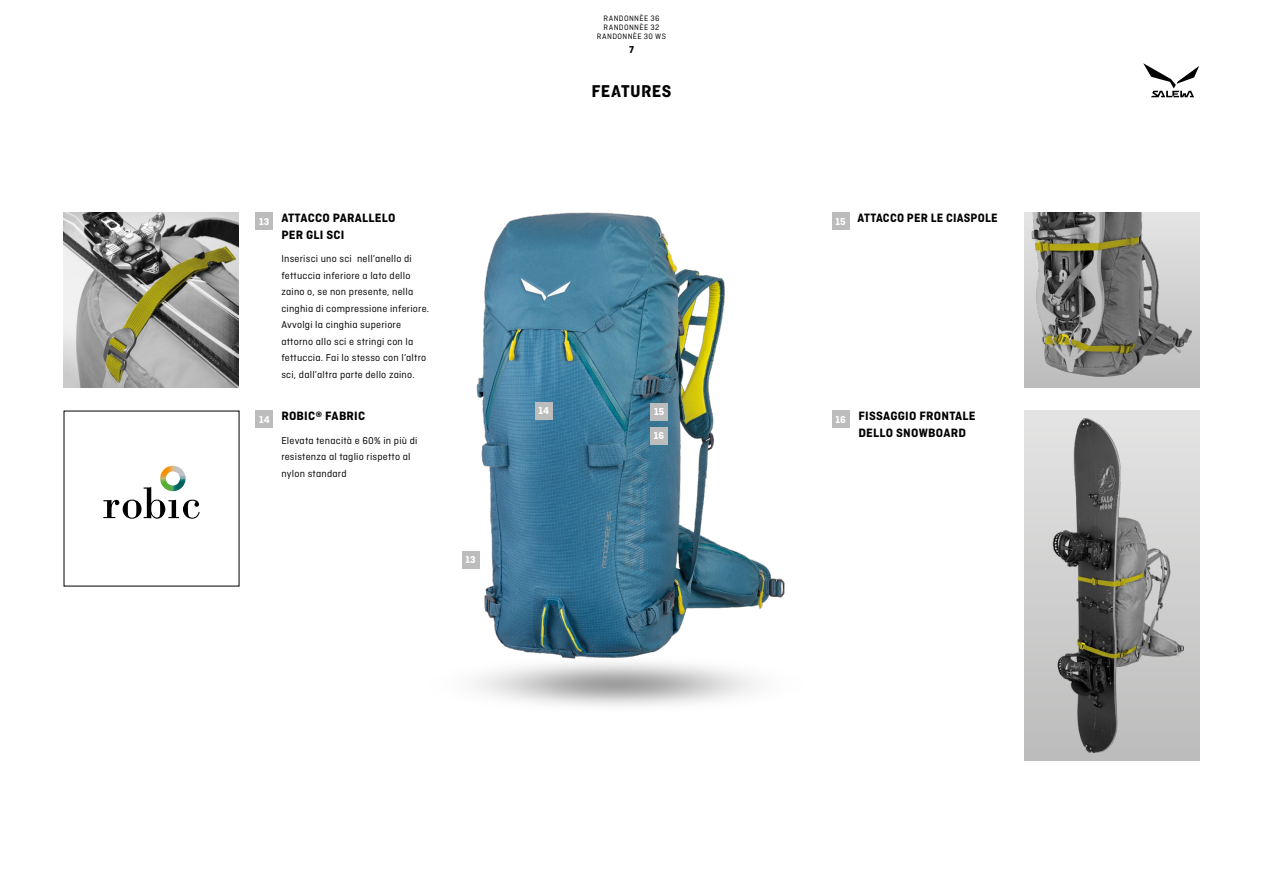
<style>
.page{position:relative;width:1263px;height:893px;background:#fff}
.page>*{position:absolute;margin:0;border:0;box-sizing:border-box;transform-origin:0 0}
.t1{font:18px "Ciutadella Hy";letter-spacing:.02em;color:#000}
.t2{font:700 12.75px/16.5px "Ciutadella";letter-spacing:.02em;color:#000}
.t3{font:700 12.75px "Ciutadella";letter-spacing:.02em;color:#000;scale:.96 1}
.t4{font:10.5px/16.5px "Ciutadella";letter-spacing:.02em;color:#000}
.t5{font:700 10.5px "Ciutadella";color:#fff}
.t6{font:700 10.5px "Ciutadella";color:#000}
.t7{font:8.25px/9px "Ciutadella";letter-spacing:.05em;color:#000;text-align:center}
</style>
<div class="page">
<svg style="left:1143px;top:63px;width:56px;height:34px"></svg>
<img style="left:477px;top:213px;width:308px;height:438px">
<img style="left:476px;top:651px;width:282px;height:55px">
<img style="left:64px;top:213px;width:175px;height:175px">
<div style="left:256px;top:213px;width:17px;height:17px;background:#bcbcbc"></div>
<div style="left:256px;top:411px;width:17px;height:17px;background:#bcbcbc"></div>
<div style="left:462px;top:551px;width:17px;height:17px;background:#bcbcbc"></div>
<div style="left:535px;top:402px;width:17px;height:17px;background:#bcbcbc"></div>
<svg style="left:103px;top:466px;width:97px;height:53px"></svg>
<div style="left:1024px;top:411px;width:175px;height:350px;background:linear-gradient(to bottom,#e4e4e4,#bcbcbc)"></div>
<img style="left:1039px;top:419px;width:144px;height:334px">
<div style="left:1024px;top:213px;width:175px;height:175px;background:linear-gradient(to bottom,#e4e4e4,#bcbbbb)"></div>
<img style="left:1028px;top:213px;width:164px;height:165px">
<div style="left:832px;top:213px;width:17px;height:17px;background:#bcbcbc"></div>
<div style="left:651px;top:403px;width:17px;height:17px;background:#bcbcbc"></div>
<div style="left:832px;top:411px;width:17px;height:17px;background:#bcbcbc"></div>
<div style="left:651px;top:427px;width:17px;height:17px;background:#bcbcbc"></div>
<p class="t5" style="left:259px;top:215px;width:12px">13</p>
<p class="t5" style="left:259px;top:413px;width:12px">14</p>
<p class="t2" style="left:281px;top:210px;width:116px">ATTACCO PARALLELO<br>PER GLI SCI</p>
<p class="t4" style="left:281px;top:251px;width:149px">Inserisci uno sci nell’anello di fettuccia inferiore a lato dello zaino o, se non presente, nella cinghia di compressione inferiore.<br>Avvolgi la cinghia superiore attorno allo sci e stringi con la fettuccia. Fai lo stesso con l’altro sci, dall’altra parte dello zaino.</p>
<p class="t2" style="left:281px;top:408px;width:85px">ROBIC® FABRIC</p>
<p class="t4" style="left:281px;top:432px;width:138px">Elevata tenacità e 60% in più di resistenza al taglio rispetto al nylon standard</p>
<p class="t5" style="left:466px;top:553px;width:12px">13</p>
<p class="t7" style="left:597px;top:13px;width:71px">RANDONNÈE 36<br>RANDONNÈE 32<br>RANDONNÈE 30 WS</p>
<p class="t6" style="left:629px;top:44px;width:6px">7</p>
<h1 class="t1" style="left:591px;top:81px;width:82px">FEATURES</h1>
<p class="t5" style="left:539px;top:404px;width:12px">14</p>
<p class="t5" style="left:654px;top:406px;width:12px">15</p>
<p class="t5" style="left:654px;top:429px;width:12px">16</p>
<p class="t5" style="left:835px;top:215px;width:12px">15</p>
<p class="t3" style="left:857px;top:211px;width:147px">ATTACCO PER LE CIASPOLE</p>
<p class="t5" style="left:835px;top:413px;width:12px">16</p>
<p class="t2" style="left:858px;top:408px;width:119px">FISSAGGIO FRONTALE<br>DELLO SNOWBOARD</p>
</div>
